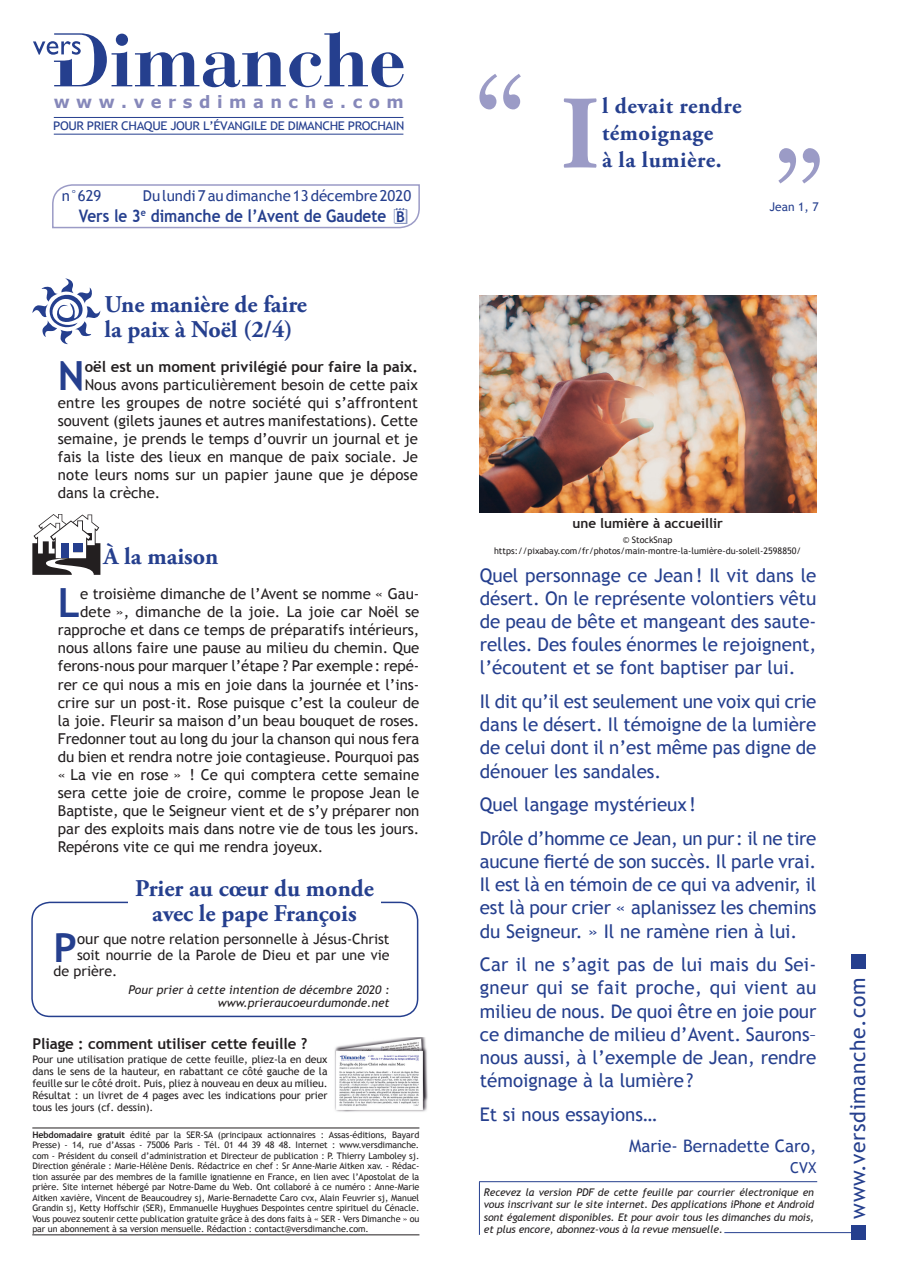
<style>
.page{position:relative;width:898px;height:1265px;background:#fff}
.page>*{position:absolute;margin:0;border:0;box-sizing:border-box;transform-origin:0 0}
.t1{font:127.5px "Century";color:#9b9bc6}
.CITATION{font:700 103.95px "Adobe Garamond Pro";color:#9b9bc6}
.TEXTE{font:700 40.2px "Trebuchet MS";color:#253f8e}
.pape_texte{font:700 40.2px "Trebuchet MS";color:#253f8e}
.TITRE{font:700 24px/25.5px "Adobe Garamond Pro";color:#253f8e}
.pape_titre{font:700 24px/25.5px "Adobe Garamond Pro";color:#253f8e;text-align:center}
.CITATION-2{font:700 22.5px/27px "Adobe Garamond Pro";letter-spacing:.025em;color:#253f8e}
.SITE{font:21px "Trebuchet MS";letter-spacing:.03em;color:#253f8e}
.TEXTE-2{font:18.75px/23.1px "Trebuchet MS";color:#253f8e;text-align:justify}
.DATE_GRAS{font:700 17.25px "Trebuchet MS";color:#253f8e;scale:.89 1}
.SIGNATURE{font:17.25px "Trebuchet MS";color:#253f8e}
.t2{font:700 16.95px "Verdana";letter-spacing:.4em;color:#8688ba;scale:.96 1}
.TEXTE-3{font:15px "Trebuchet MS";color:#231f20}
.TEXTE-4{font:700 15px "Trebuchet MS";color:#231f20}
.DATE{font:15px "Trebuchet MS";color:#253f8e}
.TITRE_PLIAGE{font:700 15px "Trebuchet MS";letter-spacing:-.005em;color:#231f20}
.SIGNATURE-2{font:15px "Trebuchet MS";color:#253f8e}
.pape_texte-2{font:14.25px "Trebuchet MS";color:#231f20}
.t3{font:700 13.5px "Trebuchet MS";color:#231f20}
.pape_référence{font:italic 12px/13.5px "Trebuchet MS";color:#231f20;text-align:right}
.REFERENCE{font:12px "Trebuchet MS";letter-spacing:-.035em;color:#253f8e;scale:1.09 1}
.REFERENCE-2{font:12px "Trebuchet MS";letter-spacing:-.035em;color:#253f8e}
.PLIAGE{font:10.5px/12px "Trebuchet MS";letter-spacing:-.005em;color:#231f20;text-align:justify}
.INDICATION{font:italic 10.5px/12.6px "Trebuchet MS";letter-spacing:-.01em;color:#231f20;text-align:justify}
.OURS{font:9px/10.5px "Trebuchet MS";color:#231f20;text-align:center}
.s1{font-size:15px}
.s2{font-weight:700}
</style>
<div class="page">
<div style="left:851px;top:953px;width:15px;height:15px;background:#253f8e"></div>
<hr style="left:479px;top:1180px;width:338px;height:1px;background:#253f8e">
<hr style="left:479px;top:1181px;width:1px;height:53px;background:#253f8e">
<svg style="left:32px;top:278px;width:68px;height:66px"></svg>
<svg style="left:32px;top:514px;width:68px;height:60px"></svg>
<div style="left:73px;top:543px;width:10px;height:9px;background:#253f8e"></div>
<div style="left:62px;top:543px;width:7px;height:15px;background:#253f8e"></div>
<hr style="left:724px;top:1231px;width:136px;height:1px;background:#253f8e">
<div style="left:851px;top:1225px;width:15px;height:15px;background:#253f8e"></div>
<img style="left:334px;top:1037px;width:94px;height:75px">
<svg style="left:33px;top:31px;width:371px;height:56px"></svg>
<hr style="left:54px;top:117px;width:349px;height:1px;background:#253f8e">
<hr style="left:54px;top:134px;width:349px;height:1px;background:#253f8e">
<img style="left:479px;top:295px;width:337px;height:217px">
<hr style="left:32px;top:1127px;width:387px;height:1px;background:#231f20">
<hr style="left:32px;top:1234px;width:387px;height:1px;background:#231f20">
<div style="left:31px;top:901px;width:387px;height:115px;border:2px solid #253f8e;border-radius:18px"></div>
<div style="left:128px;top:878px;width:253px;height:46px;background:#fff"></div>
<svg style="left:52px;top:184px;width:368px;height:45px"></svg>
<p class="t2" style="left:54px;top:90px;width:366px">www.versdimanche.com</p>
<p class="REFERENCE" style="left:53px;top:118px;width:324px">POUR PRIER CHAQUE JOUR L’ÉVANGILE DE DIMANCHE PROCHAIN</p>
<p class="DATE" style="left:62px;top:186px;width:41px">n°629</p>
<p class="DATE" style="left:143px;top:186px;width:270px">Du lundi 7 au dimanche 13 décembre 2020</p>
<p class="DATE_GRAS" style="left:79px;top:205px;width:368px">Vers le 3<sup>e</sup> dimanche de l’Avent de Gaudete <span class="s1">B</span></p>
<p class="TITRE" style="left:104px;top:292px;width:204px">Une manière de faire la paix à Noël (2/4)</p>
<p class="TEXTE" style="left:58px;top:351px;width:28px">N</p>
<p class="TEXTE-4" style="left:85px;top:357px;width:335px">oël est un moment privilégié pour faire la paix.</p>
<p class="TEXTE-3" style="left:85px;top:376px;width:335px">Nous avons particulièrement besoin de cette paix</p>
<p class="TEXTE-3" style="left:58px;top:394px;width:361px">entre les groupes de notre société qui s’affrontent</p>
<p class="TEXTE-3" style="left:58px;top:412px;width:361px">souvent (gilets jaunes et autres manifestations). Cette</p>
<p class="TEXTE-3" style="left:58px;top:430px;width:361px">semaine, je prends le temps d’ouvrir un journal et je</p>
<p class="TEXTE-3" style="left:58px;top:448px;width:361px">fais la liste des lieux en manque de paix sociale. Je</p>
<p class="TEXTE-3" style="left:58px;top:466px;width:361px">note leurs noms sur un papier jaune que je dépose</p>
<p class="TEXTE-3" style="left:58px;top:484px;width:104px">dans la crèche.</p>
<p class="TITRE" style="left:103px;top:544px;width:116px">À la maison</p>
<p class="TEXTE" style="left:58px;top:578px;width:24px">L</p>
<p class="TEXTE-3" style="left:80px;top:585px;width:341px">e troisième dimanche de l’Avent se nomme « Gau-</p>
<p class="TEXTE-3" style="left:80px;top:603px;width:341px">dete », dimanche de la joie. La joie car Noël se</p>
<p class="TEXTE-3" style="left:58px;top:621px;width:363px">rapproche et dans ce temps de préparatifs intérieurs,</p>
<p class="TEXTE-3" style="left:58px;top:639px;width:363px">nous allons faire une pause au milieu du chemin. Que</p>
<p class="TEXTE-3" style="left:58px;top:657px;width:363px">ferons-nous pour marquer l’étape ? Par exemple: repé-</p>
<p class="TEXTE-3" style="left:58px;top:675px;width:363px">rer ce qui nous a mis en joie dans la journée et l’ins-</p>
<p class="TEXTE-3" style="left:58px;top:693px;width:363px">crire sur un post-it. Rose puisque c’est la couleur de</p>
<p class="TEXTE-3" style="left:58px;top:711px;width:363px">la joie. Fleurir sa maison d’un beau bouquet de roses.</p>
<p class="TEXTE-3" style="left:58px;top:729px;width:363px">Fredonner tout au long du jour la chanson qui nous fera</p>
<p class="TEXTE-3" style="left:58px;top:747px;width:363px">du bien et rendra notre joie contagieuse. Pourquoi pas</p>
<p class="TEXTE-3" style="left:58px;top:765px;width:363px">« La vie en rose » ! Ce qui comptera cette semaine</p>
<p class="TEXTE-3" style="left:58px;top:783px;width:363px">sera cette joie de croire, comme le propose Jean le</p>
<p class="TEXTE-3" style="left:58px;top:801px;width:363px">Baptiste, que le Seigneur vient et de s’y préparer non</p>
<p class="TEXTE-3" style="left:58px;top:819px;width:363px">par des exploits mais dans notre vie de tous les jours.</p>
<p class="TEXTE-3" style="left:58px;top:837px;width:267px">Repérons vite ce qui me rendra joyeux.</p>
<p class="pape_titre" style="left:135px;top:875px;width:240px">Prier au cœur du monde avec le pape François</p>
<p class="pape_texte" style="left:54px;top:922px;width:25px">P</p>
<p class="pape_texte-2" style="left:77px;top:930px;width:314px"><span class="s1">our</span> que notre relation personnelle à Jésus-Christ</p>
<p class="pape_texte-2" style="left:77px;top:946px;width:314px">soit nourrie de la Parole de Dieu et par une vie</p>
<p class="pape_texte-2" style="left:54px;top:962px;width:65px">de prière.</p>
<p class="pape_référence" style="left:128px;top:982px;width:263px">Pour prier à cette intention de décembre 2020 : www.prieraucoeurdumonde.net</p>
<p class="TITRE_PLIAGE" style="left:32px;top:1033px;width:276px">Pliage : comment utiliser cette feuille ?</p>
<p class="PLIAGE" style="left:32px;top:1053px;width:297px">Pour une utilisation pratique de cette feuille, pliez-la en deux dans le sens de la hauteur, en rabattant ce côté gauche de la feuille sur le côté droit. Puis, pliez à nouveau en deux au milieu.<br>Résultat : un livret de 4 pages avec les indications pour prier tous les jours (cf. dessin).</p>
<p class="OURS" style="left:32px;top:1129px;width:388px;text-align:justify"><span class="s2">Hebdomadaire gratuit</span> édité par la SER-SA (principaux actionnaires : Assas-éditions, Bayard Presse) - 14, rue d’Assas - 75006 Paris - Tél. 01 44 39 48 48. Internet : www.versdimanche. com - Président du conseil d’administration et Directeur de publication : P. Thierry Lamboley sj.<br>Direction générale : Marie-Hélène Denis. Rédactrice en chef : Sr Anne-Marie Aitken xav. - Rédac&shy;tion assurée par des membres de la famille ignatienne en France, en lien avec l’Apostolat de la prière. Site internet hébergé par Notre-Dame du Web. Ont collaboré à ce numéro : Anne-Marie Aitken xavière, Vincent de Beaucoudrey sj, Marie-Bernadette Caro cvx, Alain Feuvrier sj, Manuel Grandin sj, Ketty Hoffschir (SER), Emmanuelle Huyghues Despointes centre spirituel du Cénacle.<br>Vous pouvez soutenir cette publication gratuite grâce à des dons faits à « SER - Vers Dimanche » ou par un abonnement à sa version mensuelle. Rédaction : contact@versdimanche.com.</p>
<p class="t1" style="left:475px;top:15px;width:51px">‘‘</p>
<p class="CITATION" style="left:561px;top:74px;width:40px">I</p>
<p class="CITATION-2" style="left:602px;top:93px;width:141px">l devait rendre témoignage<br>à la lumière.</p>
<p class="t1" style="left:774px;top:89px;width:51px">’’</p>
<p class="REFERENCE-2" style="left:769px;top:199px;width:51px">Jean 1, 7</p>
<p class="t3" style="left:572px;top:514px;width:152px">une lumière à accueillir</p>
<p class="OURS" style="left:494px;top:534px;width:309px">© StockSnap https://pixabay.com/fr/photos/main-montre-la-lumière-du-soleil-2598850/</p>
<p class="TEXTE-2" style="left:480px;top:564px;width:338px">Quel personnage ce Jean! Il vit dans le désert. On le représente volontiers vêtu de peau de bête et mangeant des saute&shy;relles. Des foules énormes le rejoignent, l’écoutent et se font baptiser par lui.</p>
<p class="TEXTE-2" style="left:480px;top:690px;width:338px">Il dit qu’il est seulement une voix qui crie dans le désert. Il témoigne de la lumière de celui dont il n’est même pas digne de dénouer les sandales.</p>
<p class="TEXTE-2" style="left:480px;top:793px;width:218px">Quel langage mystérieux !</p>
<p class="TEXTE-2" style="left:480px;top:827px;width:338px">Drôle d’homme ce Jean, un pur: il ne tire aucune fierté de son succès. Il parle vrai.<br>Il est là en témoin de ce qui va advenir, il est là pour crier « aplanissez les chemins du Seigneur. » Il ne ramène rien à lui.</p>
<p class="TEXTE-2" style="left:480px;top:953px;width:338px">Car il ne s’agit pas de lui mais du Sei&shy;gneur qui se fait proche, qui vient au milieu de nous. De quoi être en joie pour ce dimanche de milieu d’Avent. Saurons– nous aussi, à l’exemple de Jean, rendre témoignage à la lumière?</p>
<p class="TEXTE-2" style="left:480px;top:1102px;width:178px">Et si nous essayions…</p>
<p class="SIGNATURE" style="left:629px;top:1135px;width:189px">Marie- Bernadette Caro,</p>
<p class="SIGNATURE-2" style="left:790px;top:1158px;width:28px">CVX</p>
<p class="INDICATION" style="left:484px;top:1185px;width:332px">Recevez la version PDF de cette feuille par courrier électronique en vous inscrivant sur le site internet. Des applications iPhone et Android sont également disponibles. Et pour avoir tous les dimanches du mois, et plus encore, abonnez-vous à la revue mensuelle.</p>
<p class="SITE" style="left:845px;top:1218px;width:242px;rotate:-90deg">www.versdimanche.com</p>
</div>
